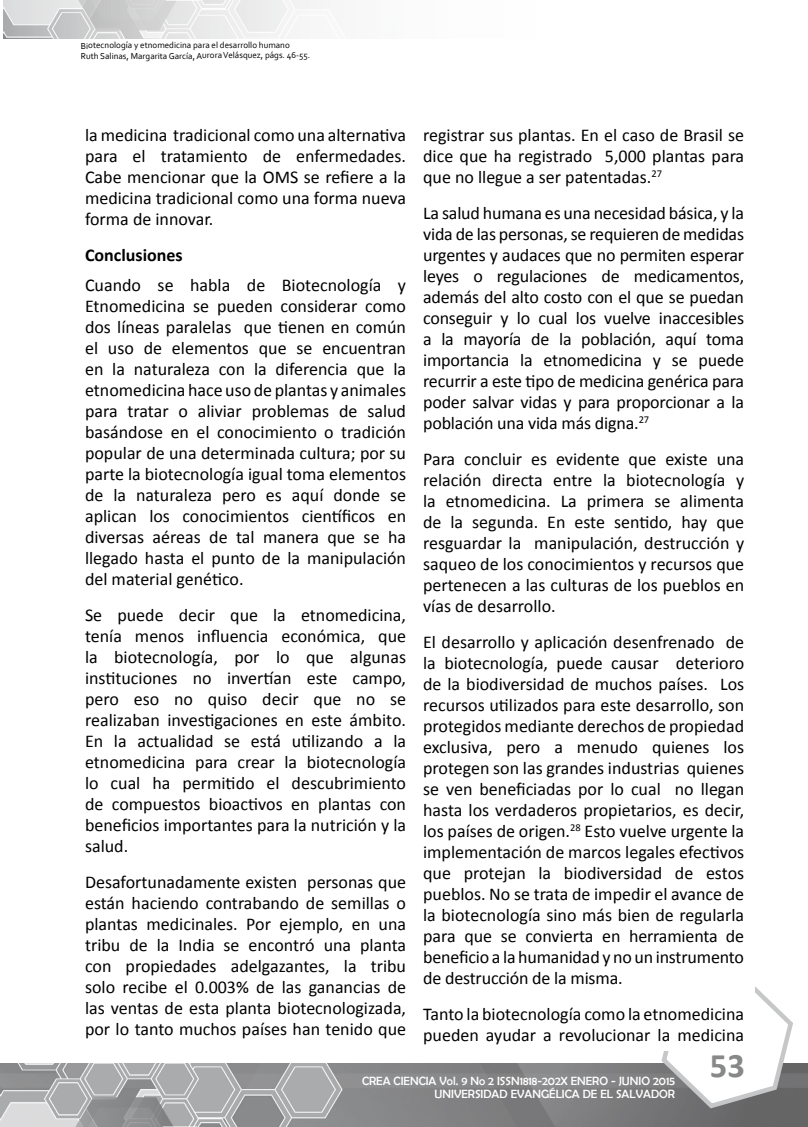
<style>
.page{position:relative;width:808px;height:1127px;background:#fff}
.page>*{position:absolute;margin:0;border:0;box-sizing:border-box;transform-origin:0 0}
.t1{font:700 34.5px "Calibri";color:#87888a}
.t2{font:18px/21px "Calibri";color:#000;text-align:justify}
.t3{font:700 18px "Calibri";color:#000}
.t4{font:12px/13.5px "Berlin Sans FB";color:#fff;text-align:right}
.t5{font:9px/10.5px "Corbel";letter-spacing:-.005em;color:#000}
</style>
<div class="page">
<img style="left:0;top:1063px;width:808px;height:64px">
<svg style="left:659px;top:986px;width:137px;height:125px"></svg>
<div style="left:679px;top:1016px;width:98px;height:26px;background:#fff"></div>
<div style="left:657px;top:964px;width:98px;height:87px;background:#fff"></div>
<img style="left:4px;top:0;width:319px;height:38px">
<p class="t5" style="left:81px;top:40px;width:231px">Biotecnología y etnomedicina para el desarrollo humano<br>Ruth Salinas, Margarita García, Aurora Velásquez, págs. 46-55.</p>
<p class="t2" style="left:85px;top:125px;width:323px">la medicina tradicional como una alternativa para el tratamiento de enfermedades.<br>Cabe mencionar que la OMS se refiere a la medicina tradicional como una forma nueva forma de innovar.</p>
<p class="t3" style="left:85px;top:244px;width:99px">Conclusiones</p>
<p class="t2" style="left:85px;top:274px;width:323px">Cuando se habla de Biotecnología y Etnomedicina se pueden considerar como dos líneas paralelas que tienen en común el uso de elementos que se encuentran en la naturaleza con la diferencia que la etnomedicina hace uso de plantas y animales para tratar o aliviar problemas de salud basándose en el conocimiento o tradición popular de una determinada cultura; por su parte la biotecnología igual toma elementos de la naturaleza pero es aquí donde se aplican los conocimientos científicos en diversas aéreas de tal manera que se ha llegado hasta el punto de la manipulación del material genético.</p>
<p class="t2" style="left:85px;top:604px;width:323px">Se puede decir que la etnomedicina, tenía menos influencia económica, que la biotecnología, por lo que algunas instituciones no invertían este campo, pero eso no quiso decir que no se realizaban investigaciones en este ámbito.<br>En la actualidad se está utilizando a la etnomedicina para crear la biotecnología lo cual ha permitido el descubrimiento de compuestos bioactivos en plantas con beneficios importantes para la nutrición y la salud.</p>
<p class="t2" style="left:85px;top:871px;width:323px">Desafortunadamente existen personas que están haciendo contrabando de semillas o plantas medicinales. Por ejemplo, en una tribu de la India se encontró una planta con propiedades adelgazantes, la tribu solo recibe el 0.003% de las ganancias de las ventas de esta planta biotecnologizada, por lo tanto muchos países han tenido que</p>
<p class="t2" style="left:423px;top:125px;width:323px">registrar sus plantas. En el caso de Brasil se dice que ha registrado 5,000 plantas para que no llegue a ser patentadas.<sup>27</sup></p>
<p class="t2" style="left:423px;top:203px;width:322px">La salud humana es una necesidad básica, y la vida de las personas, se requieren de medidas urgentes y audaces que no permiten esperar leyes o regulaciones de medicamentos, además del alto costo con el que se puedan conseguir y lo cual los vuelve inaccesibles a la mayoría de la población, aquí toma importancia la etnomedicina y se puede recurrir a este tipo de medicina genérica para poder salvar vidas y para proporcionar a la población una vida más digna.<sup>27</sup></p>
<p class="t2" style="left:423px;top:449px;width:323px">Para concluir es evidente que existe una relación directa entre la biotecnología y la etnomedicina. La primera se alimenta de la segunda. En este sentido, hay que resguardar la manipulación, destrucción y saqueo de los conocimientos y recursos que pertenecen a las culturas de los pueblos en vías de desarrollo.</p>
<p class="t2" style="left:423px;top:632px;width:323px">El desarrollo y aplicación desenfrenado de la biotecnología, puede causar deterioro de la biodiversidad de muchos países. Los recursos utilizados para este desarrollo, son protegidos mediante derechos de propiedad exclusiva, pero a menudo quienes los protegen son las grandes industrias quienes se ven beneficiadas por lo cual no llegan hasta los verdaderos propietarios, es decir, los países de origen.<sup>28</sup> Esto vuelve urgente la implementación de marcos legales efectivos que protejan la biodiversidad de estos pueblos. No se trata de impedir el avance de la biotecnología sino más bien de regularla para que se convierta en herramienta de beneficio a la humanidad y no un instrumento de destrucción de la misma.</p>
<p class="t2" style="left:423px;top:1004px;width:322px">Tanto la biotecnología como la etnomedicina pueden ayudar a revolucionar la medicina</p>
<p class="t4" style="left:362px;top:1073px;width:315px">CREA CIENCIA Vol. 9 No 2 ISSN1818-202X ENERO - JUNIO 2015<br>UNIVERSIDAD EVANGÉLICA DE EL SALVADOR</p>
<h1 class="t1" style="left:710px;top:1043px;width:36px">53</h1>
</div>
